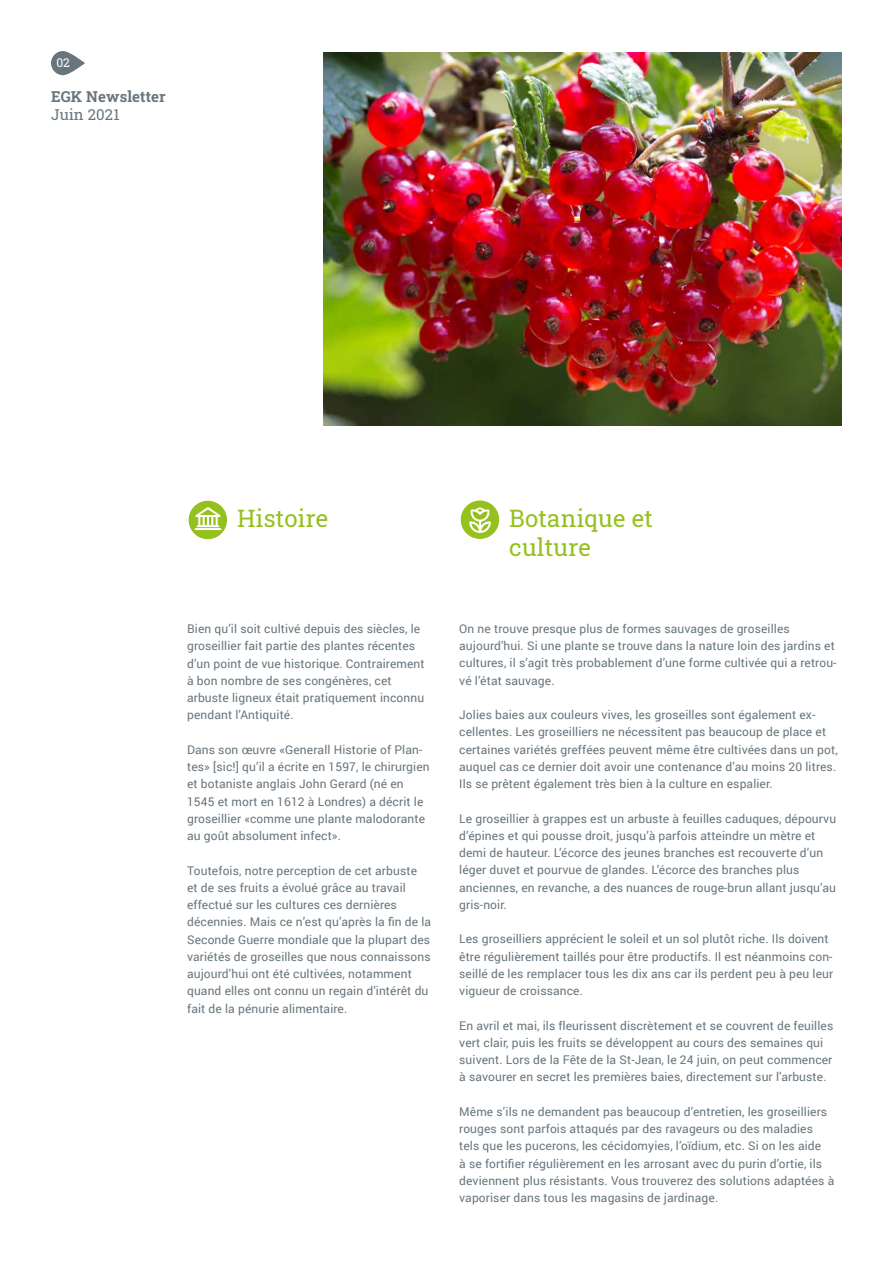
<style>
.page{position:relative;width:893px;height:1263px;background:#fff}
.page>*{position:absolute;margin:0;border:0;box-sizing:border-box;transform-origin:0 0}
.t1{font:24px/28.8px "Roboto Slab";letter-spacing:.01em;color:#95c11f}
.t2{font:700 15px "Roboto Slab";letter-spacing:.01em;color:#68757d}
.t3{font:15px "Roboto Slab";letter-spacing:.01em;color:#68757d}
.t4{font:12px/17.2px "Roboto";letter-spacing:.01em;color:#68757d}
.t5{font:12px "Roboto Slab";color:#fff}
</style>
<div class="page">
<img style="left:323px;top:52px;width:519px;height:374px">
<svg style="left:51px;top:51px;width:34px;height:24px"></svg>
<div style="left:189px;top:501px;width:38px;height:38px;background:#95c11f;border-radius:50%"></div>
<svg style="left:195px;top:507px;width:26px;height:20px"></svg>
<hr style="left:197px;top:525px;width:22px;height:2px;background:#fff">
<hr style="left:195px;top:528px;width:26px;height:2px;background:#fff">
<div style="left:461px;top:500px;width:38px;height:39px;background:#95c11f;border-radius:50%"></div>
<svg style="left:469px;top:507px;width:22px;height:26px"></svg>
<p class="t5" style="left:56px;top:54px;width:15px">02</p>
<p class="t2" style="left:51px;top:86px;width:116px">EGK Newsletter</p>
<p class="t3" style="left:51px;top:104px;width:70px">Juin 2021</p>
<h1 class="t1" style="left:237px;top:503px;width:93px">Histoire</h1>
<h1 class="t1" style="left:509px;top:503px;width:145px">Botanique et culture</h1>
<p class="t4" style="left:187px;top:620px;width:239px">Bien qu’il soit cultivé depuis des siècles, le groseillier fait partie des plantes récentes d’un point de vue historique. Contrairement à bon nombre de ses congénères, cet arbuste ligneux était pratiquement inconnu pendant l’Antiquité.</p>
<p class="t4" style="left:187px;top:740px;width:244px">Dans son œuvre «Generall Historie of Plan&shy;tes» [sic!] qu’il a écrite en 1597, le chirurgien et botaniste anglais John Gerard (né en 1545 et mort en 1612 à Londres) a décrit le groseillier «comme une plante malodorante au goût absolument infect».</p>
<p class="t4" style="left:187px;top:861px;width:246px">Toutefois, notre perception de cet arbuste<br>et de ses fruits a évolué grâce au travail effectué sur les cultures ces dernières décennies. Mais ce n’est qu’après la fin de la Seconde Guerre mondiale que la plupart des variétés de groseilles que nous connaissons aujourd’hui ont été cultivées, notamment quand elles ont connu un regain d’intérêt du fait de la pénurie alimentaire.</p>
<p class="t4" style="left:459px;top:620px;width:379px">On ne trouve presque plus de formes sauvages de groseilles aujourd’hui. Si une plante se trouve dans la nature loin des jardins et cultures, il s’agit très probablement d’une forme cultivée qui a retrou&shy;vé l’état sauvage.</p>
<p class="t4" style="left:459px;top:706px;width:380px">Jolies baies aux couleurs vives, les groseilles sont également ex&shy;cellentes. Les groseilliers ne nécessitent pas beaucoup de place et certaines variétés greffées peuvent même être cultivées dans un pot, auquel cas ce dernier doit avoir une contenance d’au moins 20 litres.<br>Ils se prêtent également très bien à la culture en espalier.</p>
<p class="t4" style="left:459px;top:809px;width:378px">Le groseillier à grappes est un arbuste à feuilles caduques, dépourvu d’épines et qui pousse droit, jusqu’à parfois atteindre un mètre et demi de hauteur. L’écorce des jeunes branches est recouverte d’un léger duvet et pourvue de glandes. L’écorce des branches plus anciennes, en revanche, a des nuances de rouge-brun allant jusqu’au gris-noir.</p>
<p class="t4" style="left:459px;top:930px;width:375px">Les groseilliers apprécient le soleil et un sol plutôt riche. Ils doivent être régulièrement taillés pour être productifs. Il est néanmoins con&shy;seillé de les remplacer tous les dix ans car ils perdent peu à peu leur vigueur de croissance.</p>
<p class="t4" style="left:459px;top:1016px;width:376px">En avril et mai, ils fleurissent discrètement et se couvrent de feuilles vert clair, puis les fruits se développent au cours des semaines qui suivent. Lors de la Fête de la St-Jean, le 24 juin, on peut commencer à savourer en secret les premières baies, directement sur l’arbuste.</p>
<p class="t4" style="left:459px;top:1102px;width:377px">Même s’ils ne demandent pas beaucoup d’entretien, les groseilliers rouges sont parfois attaqués par des ravageurs ou des maladies tels que les pucerons, les cécidomyies, l’oïdium, etc. Si on les aide<br>à se fortifier régulièrement en les arrosant avec du purin d’ortie, ils deviennent plus résistants. Vous trouverez des solutions adaptées à vaporiser dans tous les magasins de jardinage.</p>
</div>
